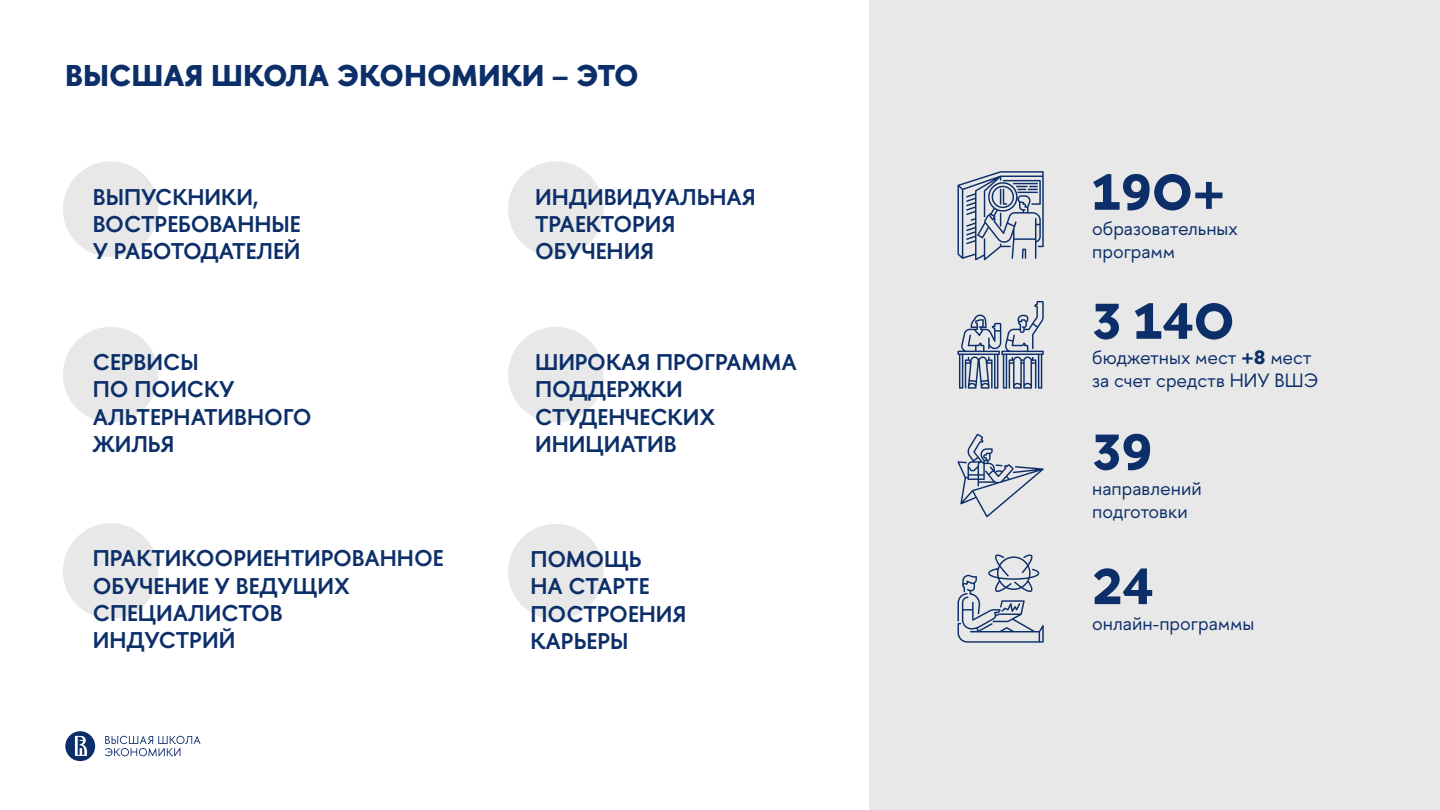
<style>
.page{position:relative;width:1440px;height:810px;background:#fff}
.page>*{position:absolute;margin:0;border:0;box-sizing:border-box;transform-origin:0 0}
.t1{font:700 50.03px "HSE Sans";color:#0c2f6a}
.t2{font:700 30px "HSE Sans";color:#0c2f6a}
.t3{font:600 22.73px/27.3px "HSE Sans";color:#0c2f6a}
.t4{font:19.27px/23.1px "HSE Sans";color:#0c2f6a}
.s1{font-weight:700}
</style>
<div class="page">
<div style="left:869px;top:0;width:571px;height:810px;background:#e8e8e8"></div>
<svg style="left:957px;top:301px;width:87px;height:88px"></svg>
<svg style="left:957px;top:434px;width:87px;height:83px"></svg>
<svg style="left:957px;top:171px;width:87px;height:89px"></svg>
<svg style="left:957px;top:554px;width:87px;height:89px"></svg>
<div style="left:63px;top:161px;width:96px;height:96px;background:#e8e8e8;border-radius:50%"></div>
<div style="left:508px;top:161px;width:96px;height:96px;background:#e8e8e8;border-radius:50%"></div>
<div style="left:63px;top:327px;width:96px;height:95px;background:#e8e8e8;border-radius:50%"></div>
<div style="left:508px;top:327px;width:96px;height:95px;background:#e8e8e8;border-radius:50%"></div>
<div style="left:508px;top:524px;width:96px;height:95px;background:#e8e8e8;border-radius:50%"></div>
<div style="left:63px;top:523px;width:96px;height:96px;background:#e8e8e8;border-radius:50%"></div>
<svg style="left:65px;top:731px;width:30px;height:30px"></svg>
<svg style="left:105px;top:736px;width:96px;height:20px"></svg>
<h2 class="t2" style="left:65px;top:56px;width:575px">ВЫСШАЯ ШКОЛА ЭКОНОМИКИ – ЭТО</h2>
<p class="t3" style="left:93px;top:183px;width:209px">ВЫПУСКНИКИ,<br>ВОСТРЕБОВАННЫЕ<br>У РАБОТОДАТЕЛЕЙ</p>
<p class="t3" style="left:535px;top:183px;width:222px">ИНДИВИДУАЛЬНАЯ<br>ТРАЕКТОРИЯ<br>ОБУЧЕНИЯ</p>
<p class="t3" style="left:93px;top:349px;width:220px">СЕРВИСЫ<br>ПО ПОИСКУ<br>АЛЬТЕРНАТИВНОГО<br>ЖИЛЬЯ</p>
<p class="t3" style="left:535px;top:349px;width:263px">ШИРОКАЯ ПРОГРАММА<br>ПОДДЕРЖКИ<br>СТУДЕНЧЕСКИХ<br>ИНИЦИАТИВ</p>
<p class="t3" style="left:93px;top:545px;width:352px">ПРАКТИКООРИЕНТИРОВАННОЕ<br>ОБУЧЕНИЕ У ВЕДУЩИХ<br>СПЕЦИАЛИСТОВ<br>ИНДУСТРИЙ</p>
<p class="t3" style="left:530px;top:546px;width:158px">ПОМОЩЬ<br>НА СТАРТЕ<br>ПОСТРОЕНИЯ<br>КАРЬЕРЫ</p>
<h1 class="t1" style="left:1092px;top:159px;width:134px">19О+</h1>
<p class="t4" style="left:1092px;top:217px;width:147px">образовательных программ</p>
<h1 class="t1" style="left:1092px;top:288px;width:144px">3 14О</h1>
<p class="t4" style="left:1092px;top:346px;width:228px">бюджетных мест <span class="s1">+8</span> мест за счет средств НИУ ВШЭ</p>
<h1 class="t1" style="left:1092px;top:419px;width:62px">39</h1>
<p class="t4" style="left:1092px;top:477px;width:111px">направлений подготовки</p>
<h1 class="t1" style="left:1092px;top:553px;width:63px">24</h1>
<p class="t4" style="left:1092px;top:612px;width:164px">онлайн-программы</p>
</div>
